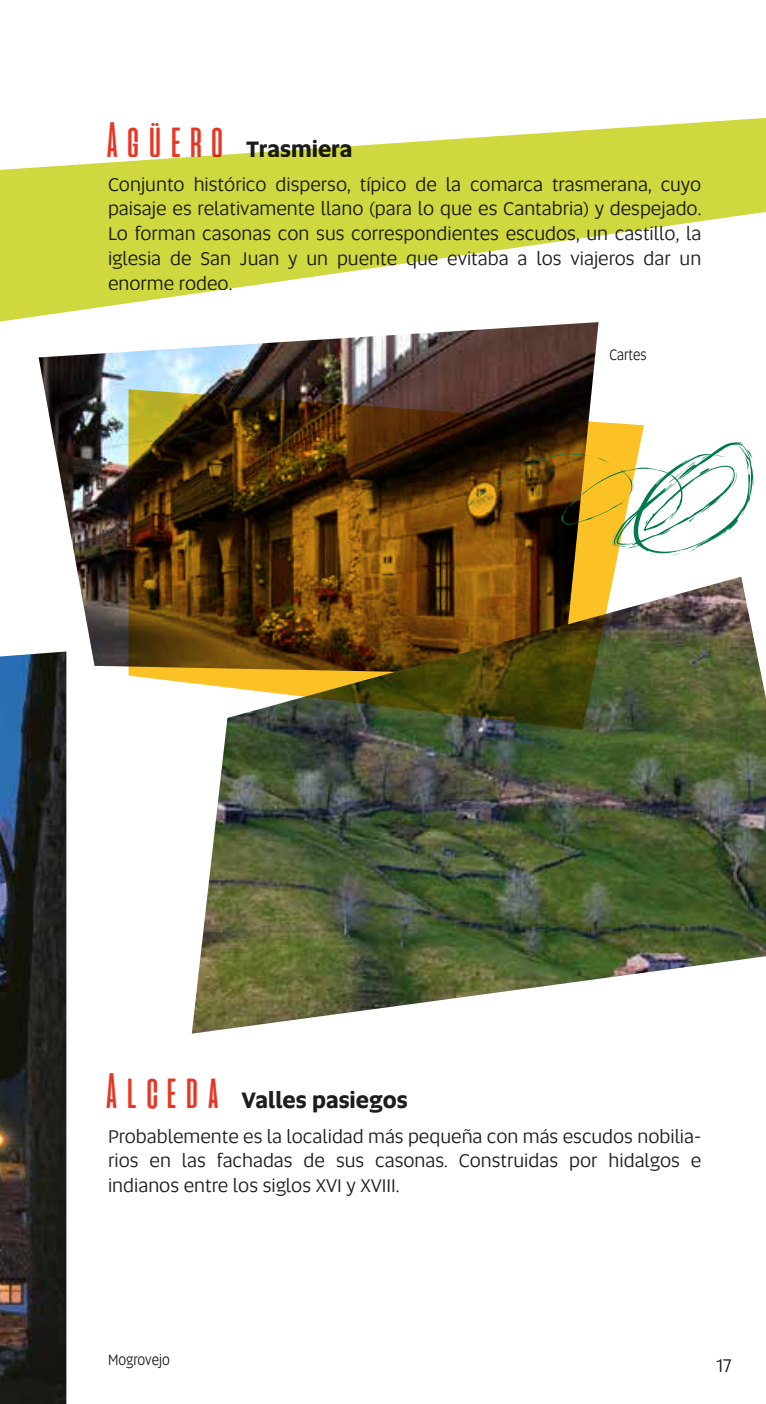
<style>
.page{position:relative;width:766px;height:1404px;background:#fff}
.page>*{position:absolute;margin:0;border:0;box-sizing:border-box;transform-origin:0 0}
.t1{font:700 22.5px "Altis";color:#1d1d1b}
.t2{font:19.12px/24.8px "Altis";color:#1d1d1b;text-align:justify}
.t3{font:15.75px "Altis";color:#1d1d1b;scale:.85 1}
.s1{font-family:"aliensandcows";font-weight:400;font-size:49.5px;color:#e63724}
</style>
<div class="page">
<svg style="left:0;top:118px;width:765px;height:312px;fill:#cfd83f"></svg>
<img style="left:0;top:653px;width:66px;height:750px">
<img style="left:39px;top:322px;width:559px;height:353px">
<img style="left:192px;top:576px;width:573px;height:457px">
<svg style="left:128px;top:389px;width:515px;height:340px;background:#654c1e"></svg>
<svg style="left:442px;top:521px;width:9px;height:7px"></svg>
<svg style="left:463px;top:471px;width:53px;height:39px;background:#8c5e0f"></svg>
<svg style="left:523px;top:442px;width:230px;height:112px"></svg>
<p class="t1" style="left:101px;top:132px;width:252px"><span class="s1">Agüero</span> Trasmiera</p>
<p class="t2" style="left:108px;top:171px;width:594px">Conjunto histórico disperso, típico de la comarca trasmerana, cuyo paisaje es relativamente llano (para lo que es Cantabria) y despejado.<br>Lo forman casonas con sus correspondientes escudos, un castillo, la iglesia de San Juan y un puente que evitaba a los viajeros dar un enorme rodeo.</p>
<p class="t3" style="left:609px;top:344px;width:45px">Cartes</p>
<p class="t1" style="left:101px;top:1083px;width:308px"><span class="s1">Alceda</span> Valles pasiegos</p>
<p class="t2" style="left:108px;top:1122px;width:594px">Probablemente es la localidad más pequeña con más escudos nobilia&shy;rios en las fachadas de sus casonas. Construidas por hidalgos e indianos entre los siglos XVI y XVIII.</p>
<p class="t3" style="left:108px;top:1347px;width:74px">Mogrovejo</p>
<p class="t2" style="left:716px;top:1352px;width:16px">17</p>
</div>
